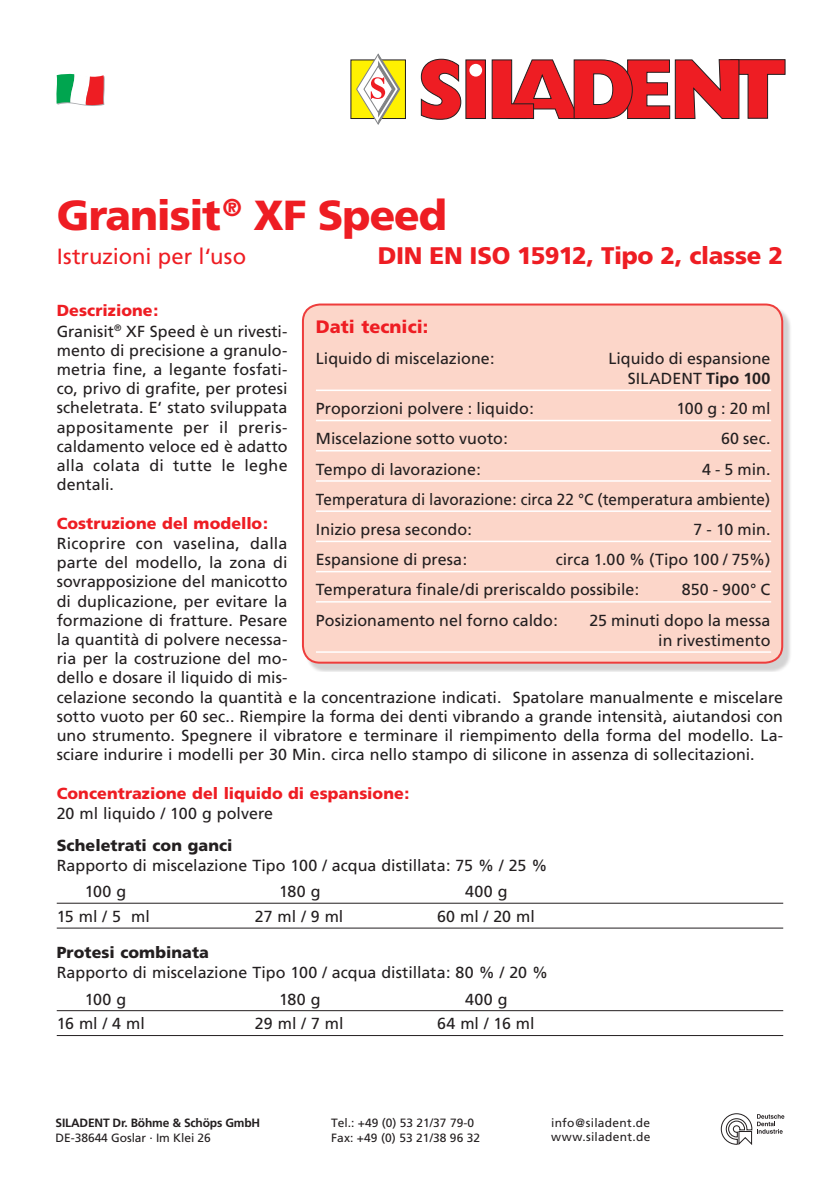
<style>
.page{position:relative;width:840px;height:1191px;background:#fff}
.page>*{position:absolute;margin:0;border:0;box-sizing:border-box;transform-origin:0 0}
.t1{font:900 42px "Frutiger";letter-spacing:-.025em;color:#ee1d23}
.t2{font:900 24px "Frutiger";letter-spacing:-.015em;color:#ee1d23}
.t3{font:22px "Frutiger";color:#ee1d23}
.t4{font:900 18px "Frutiger";color:#ee1d23}
.t5{font:16px/19.2px "Frutiger";color:#231f20}
.t6{font:900 16px "Frutiger";letter-spacing:.005em;color:#ee1d23}
.t7{font:900 16px "Frutiger";letter-spacing:.005em;color:#231f20}
.t8{font:700 16px "Frutiger";letter-spacing:.01em;color:#231f20}
.t9{font:12px/14.4px "Frutiger";letter-spacing:.005em;color:#231f20}
.t10{font:700 12px "Frutiger";letter-spacing:-.015em;color:#231f20}
.s1{font-weight:900;color:#ee1d23}
</style>
<div class="page">
<svg style="left:720px;top:1113px;width:63px;height:32px"></svg>
<svg style="left:420px;top:59px;width:41px;height:61px"></svg>
<div style="left:465px;top:60px;width:20px;height:58px;background:#ee1d23"></div>
<svg style="left:491px;top:59px;width:294px;height:60px"></svg>
<div style="left:469px;top:64px;width:13px;height:13px;background:#fff;border-radius:50%"></div>
<div style="left:351px;top:60px;width:54px;height:58px;background:#fff101"></div>
<svg style="left:355px;top:53px;width:45px;height:72px"></svg>
<svg style="left:56px;top:74px;width:49px;height:32px"></svg>
<div style="left:305px;top:306px;width:486px;height:365px;background:#231f20;opacity:.2"></div>
<div style="left:303px;top:304px;width:478px;height:358px;background:#fcd6c9;border-radius:17px"></div>
<div style="left:302px;top:303px;width:480px;height:360px;border:2px solid #ee3d3c;border-radius:17px"></div>
<hr style="left:57px;top:902px;width:725px;height:1px;background:#231f20">
<hr style="left:57px;top:927px;width:725px;height:1px;background:#231f20">
<hr style="left:57px;top:1010px;width:725px;height:1px;background:#231f20">
<hr style="left:57px;top:1035px;width:725px;height:1px;background:#231f20">
<hr style="left:316px;top:389px;width:454px;height:2px;background:#fff">
<hr style="left:316px;top:420px;width:454px;height:1px;background:#fff">
<hr style="left:316px;top:450px;width:454px;height:1px;background:#fff">
<hr style="left:316px;top:480px;width:454px;height:2px;background:#fff">
<hr style="left:316px;top:510px;width:454px;height:2px;background:#fff">
<hr style="left:316px;top:540px;width:454px;height:2px;background:#fff">
<hr style="left:316px;top:571px;width:454px;height:1px;background:#fff">
<hr style="left:316px;top:601px;width:454px;height:1px;background:#fff">
<hr style="left:316px;top:651px;width:454px;height:2px;background:#fff">
<h1 class="t1" style="left:57px;top:190px;width:391px">Granisit<sup>®</sup> xf Speed</h1>
<h3 class="t3" style="left:57px;top:243px;width:191px">Istruzioni per l‘uso</h3>
<h2 class="t2" style="left:377px;top:241px;width:406px">DIN EN ISO 15912, Tipo 2, classe 2</h2>
<p class="t5" style="left:57px;top:301px;width:232px"><span class="s1">Descrizione:<br></span>Granisit<sup>®</sup> XF Speed è un rivesti&shy;mento di precisione a granulo&shy;metria fine, a legante fosfati&shy;co, privo di grafite, per protesi scheletrata. E‘ stato sviluppata appositamente per il preris&shy;caldamento veloce ed è adatto alla colata di tutte le leghe dentali.</p>
<p class="t6" style="left:57px;top:513px;width:212px">Costruzione del modello:</p>
<p class="t5" style="left:57px;top:534px;width:727px">Ricoprire con vaselina, dalla<br>parte del modello, la zona di<br>sovrapposizione del manicotto<br>di duplicazione, per evitare la<br>formazione di fratture. Pesare<br>la quantità di polvere necessa-<br>ria per la costruzione del mo-<br>dello e dosare il liquido di mis-<br>celazione secondo la quantità e la concentrazione indicati. Spatolare manualmente e miscelare sotto vuoto per 60 sec.. Riempire la forma dei denti vibrando a grande intensità, aiutandosi con uno strumento. Spegnere il vibratore e terminare il riempimento della forma del modello. La&shy;sciare indurire i modelli per 30 Min. circa nello stampo di silicone in assenza di sollecitazioni.</p>
<p class="t6" style="left:57px;top:783px;width:354px">Concentrazione del liquido di espansione:</p>
<p class="t5" style="left:57px;top:804px;width:218px">20 ml liquido / 100 g polvere</p>
<p class="t7" style="left:57px;top:835px;width:177px">Scheletrati con ganci</p>
<p class="t5" style="left:85px;top:852px;width:464px;line-height:26px;text-indent:-28px">Rapporto di miscelazione Tipo 100 / acqua distillata: 75 % / 25 %<br>100 g</p>
<p class="t4" style="left:316px;top:315px;width:114px">Dati tecnici:</p>
<p class="t5" style="left:316px;top:349px;width:180px">Liquido di miscelazione:</p>
<p class="t5" style="left:627px;top:348px;width:144px;line-height:20px;text-indent:-19px">Liquido di espansione<br>Siladent</p>
<p class="t8" style="left:705px;top:369px;width:66px">Tipo 100</p>
<p class="t5" style="left:316px;top:399px;width:219px">Proporzioni polvere : liquido:</p>
<p class="t5" style="left:676px;top:399px;width:95px">100 g : 20 ml</p>
<p class="t5" style="left:316px;top:429px;width:193px">Miscelazione sotto vuoto:</p>
<p class="t5" style="left:720px;top:429px;width:51px">60 sec.</p>
<p class="t5" style="left:316px;top:459px;width:166px">Tempo di lavorazione:</p>
<p class="t5" style="left:316px;top:454px;width:456px;line-height:30.2px;text-align:justify;text-indent:386px">4 - 5 min.<br>Temperatura di lavorazione: circa 22 °C (temperatura ambiente)<br>Inizio presa secondo:</p>
<p class="t5" style="left:693px;top:520px;width:78px">7 - 10 min.</p>
<p class="t5" style="left:316px;top:544px;width:455px;line-height:30.2px;text-indent:240px">circa 1.00 % (Tipo 100 / 75%)<br>Temperatura finale/di preriscaldo possibile:</p>
<p class="t5" style="left:316px;top:550px;width:153px">Espansione di presa:</p>
<p class="t5" style="left:681px;top:580px;width:90px">850 - 900° C</p>
<p class="t5" style="left:316px;top:610px;width:243px">Posizionamento nel forno caldo:</p>
<p class="t5" style="left:589px;top:610px;width:182px;line-height:20px;text-align:right">25 minuti dopo la messa in rivestimento</p>
<p class="t5" style="left:279px;top:882px;width:43px">180 g</p>
<p class="t5" style="left:465px;top:882px;width:44px">400 g</p>
<p class="t5" style="left:57px;top:907px;width:94px">15 ml / 5 ml</p>
<p class="t5" style="left:255px;top:907px;width:90px">27 ml / 9 ml</p>
<p class="t5" style="left:437px;top:907px;width:99px">60 ml / 20 ml</p>
<p class="t7" style="left:57px;top:943px;width:154px">Protesi combinata</p>
<p class="t5" style="left:85px;top:960px;width:464px;line-height:26px;text-indent:-28px">Rapporto di miscelazione Tipo 100 / acqua distillata: 80 % / 20 %<br>100 g</p>
<p class="t5" style="left:279px;top:989px;width:43px">180 g</p>
<p class="t5" style="left:465px;top:989px;width:44px">400 g</p>
<p class="t5" style="left:57px;top:1014px;width:89px">16 ml / 4 ml</p>
<p class="t5" style="left:255px;top:1014px;width:90px">29 ml / 7 ml</p>
<p class="t5" style="left:437px;top:1014px;width:99px">64 ml / 16 ml</p>
<p class="t10" style="left:56px;top:1116px;width:206px">SILADENT Dr. Böhme &amp; Schöps GmbH</p>
<p class="t9" style="left:56px;top:1130px;width:157px">DE-38644 Goslar . Im Klei 26</p>
<p class="t9" style="left:331px;top:1115px;width:150px">Tel.: +49 (0) 53 21/37 79-0<br>Fax: +49 (0) 53 21/38 96 32</p>
<p class="t9" style="left:551px;top:1115px;width:101px">info@siladent.de www.siladent.de</p>
</div>
